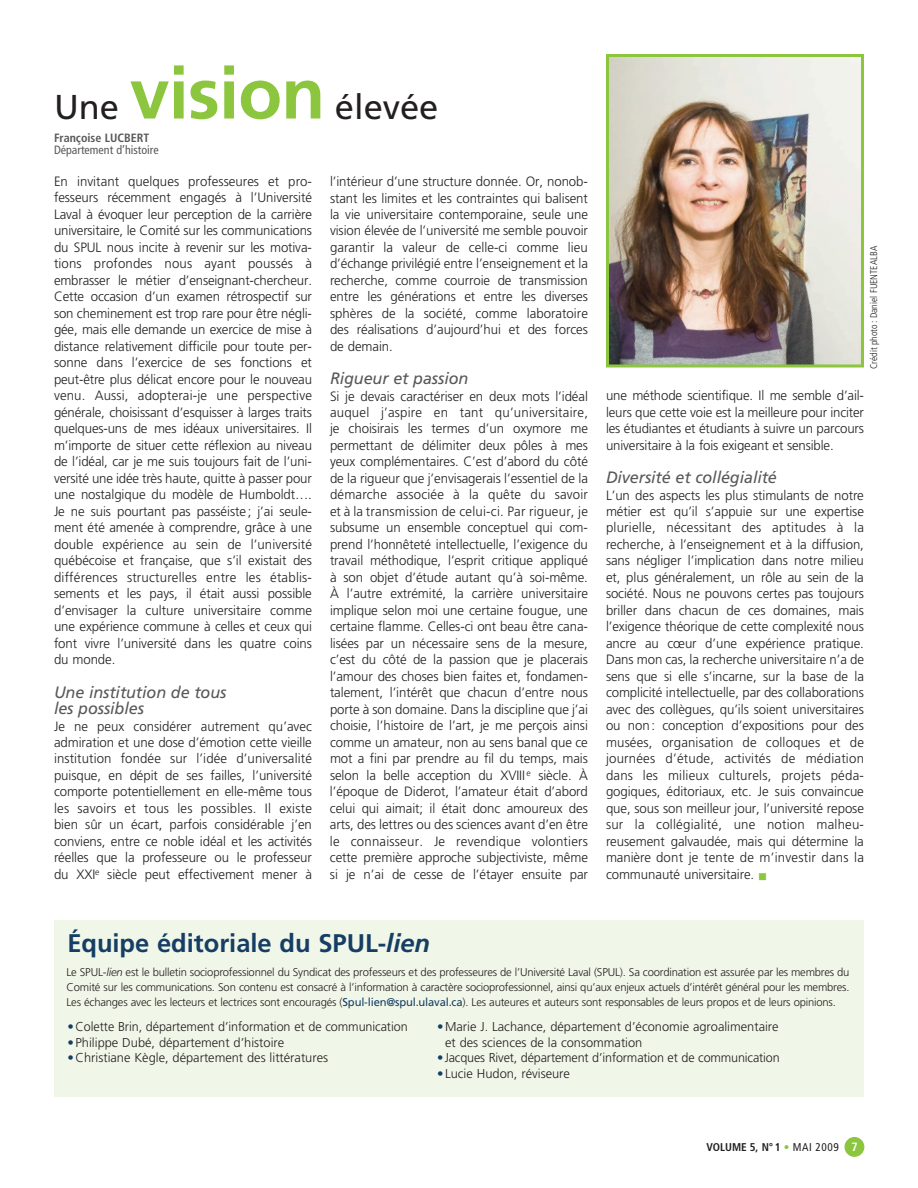
<style>
.page{position:relative;width:918px;height:1188px;background:#fff}
.page>*{position:absolute;margin:0;border:0;box-sizing:border-box;transform-origin:0 0}
.t1{font:34.5px "Frutiger";color:#231f20}
.t2{font:700 25.5px "Frutiger";color:#163e65}
.t3{font:italic 16.5px/16.5px "Frutiger";letter-spacing:-.005em;color:#57585a}
.t4{font:300 13.5px/16.5px "Frutiger";letter-spacing:-.005em;color:#231f20;text-align:justify}
.t5{font:300 12.9px/15.8px "Frutiger";color:#231f20}
.t6{font:condensed 12px "Frutiger";color:#57585a}
.t7{font:700 condensed 12px "Frutiger";color:#57585a}
.t8{font:300 11.25px/15px "Frutiger";letter-spacing:-.02em;color:#231f20;text-align:justify}
.t9{font:700 condensed 11.25px "Frutiger";color:#231f20}
.t10{font:300 condensed 9.75px "Frutiger";color:#231f20}
.s1{font-weight:700;font-size:72px;color:#8bc63e}
.s2{font-style:italic}
.s3{font-weight:400;color:#163e65}
.s4{color:#163e65}
.s5{color:#8bc63e}
.s6{font-weight:400}
.s7{font-size:12px;color:#fff}
</style>
<div class="page">
<div style="left:844px;top:1137px;width:20px;height:20px;background:#8bc63e;border-radius:50%"></div>
<img style="left:610px;top:58px;width:250px;height:306px">
<div style="left:606px;top:54px;width:258px;height:314px;border:3px solid #8bc63e"></div>
<div style="left:54px;top:920px;width:810px;height:177px;background:#f1f7e8"></div>
<h1 class="t1" style="left:54px;top:93px;width:386px">Une <span class="s1">vision</span> élevée</h1>
<p class="t7" style="left:54px;top:133px;width:97px">Françoise LUCBERT</p>
<p class="t6" style="left:54px;top:145px;width:106px">Département d’histoire</p>
<p class="t4" style="left:54px;top:174px;width:260px">En invitant quelques professeures et pro&shy;fesseurs récemment engagés à l’Université Laval à évoquer leur perception de la carrière universitaire, le Comité sur les communications du SPUL nous incite à revenir sur les motiva&shy;tions profondes nous ayant poussés à embrasser le métier d’enseignant-chercheur.<br>Cette occasion d’un examen rétrospectif sur son cheminement est trop rare pour être négli&shy;gée, mais elle demande un exercice de mise à distance relativement difficile pour toute per&shy;sonne dans l’exercice de ses fonctions et peut-être plus délicat encore pour le nouveau venu. Aussi, adopterai-je une perspective générale, choisissant d’esquisser à larges traits quelques-uns de mes idéaux universitaires. Il m’importe de situer cette réflexion au niveau de l’idéal, car je me suis toujours fait de l’uni&shy;versité une idée très haute, quitte à passer pour une nostalgique du modèle de Humboldt….<br>Je ne suis pourtant pas passéiste; j’ai seule&shy;ment été amenée à comprendre, grâce à une double expérience au sein de l’université québécoise et française, que s’il existait des différences structurelles entre les établis&shy;sements et les pays, il était aussi possible d’envisager la culture universitaire comme une expérience commune à celles et ceux qui font vivre l’université dans les quatre coins du monde.</p>
<p class="t3" style="left:54px;top:685px;width:174px">Une institution de tous les possibles</p>
<p class="t4" style="left:54px;top:719px;width:260px">Je ne peux considérer autrement qu’avec admiration et une dose d’émotion cette vieille institution fondée sur l’idée d’universalité puisque, en dépit de ses failles, l’université comporte potentiellement en elle-même tous les savoirs et tous les possibles. Il existe bien sûr un écart, parfois considérable j’en conviens, entre ce noble idéal et les activités réelles que la professeure ou le professeur du XXI<sup>e</sup> siècle peut effectivement mener à</p>
<p class="t4" style="left:330px;top:174px;width:259px">l’intérieur d’une structure donnée. Or, nonob&shy;stant les limites et les contraintes qui balisent la vie universitaire contemporaine, seule une vision élevée de l’université me semble pouvoir garantir la valeur de celle-ci comme lieu d’échange privilégié entre l’enseignement et la recherche, comme courroie de transmission entre les générations et entre les diverses sphères de la société, comme laboratoire des réalisations d’aujourd’hui et des forces de demain.</p>
<p class="t3" style="left:330px;top:371px;width:140px">Rigueur et passion</p>
<p class="t4" style="left:330px;top:389px;width:260px">Si je devais caractériser en deux mots l’idéal auquel j’aspire en tant qu’universitaire, je choisirais les termes d’un oxymore me permettant de délimiter deux pôles à mes yeux complémentaires. C’est d’abord du côté de la rigueur que j’envisagerais l’essentiel de la démarche associée à la quête du savoir et à la transmission de celui-ci. Par rigueur, je subsume un ensemble conceptuel qui com&shy;prend l’honnêteté intellectuelle, l’exigence du travail méthodique, l’esprit critique appliqué à son objet d’étude autant qu’à soi-même.<br>À l’autre extrémité, la carrière universitaire implique selon moi une certaine fougue, une certaine flamme. Celles-ci ont beau être cana&shy;lisées par un nécessaire sens de la mesure, c’est du côté de la passion que je placerais l’amour des choses bien faites et, fondamen&shy;talement, l’intérêt que chacun d’entre nous porte à son domaine. Dans la discipline que j’ai choisie, l’histoire de l’art, je me perçois ainsi comme un amateur, non au sens banal que ce mot a fini par prendre au fil du temps, mais selon la belle acception du XVIII <sup>e</sup> siècle. À l’époque de Diderot, l’amateur était d’abord celui qui aimait; il était donc amoureux des arts, des lettres ou des sciences avant d’en être le connaisseur. Je revendique volontiers cette première approche subjectiviste, même si je n’ai de cesse de l’étayer ensuite par</p>
<p class="t4" style="left:606px;top:389px;width:260px">une méthode scientifique. Il me semble d’ail&shy;leurs que cette voie est la meilleure pour inciter les étudiantes et étudiants à suivre un parcours universitaire à la fois exigeant et sensible.</p>
<p class="t10" style="left:870px;top:369px;width:125px;rotate:-90deg">Crédit photo : Daniel FUENTEALBA</p>
<p class="t3" style="left:606px;top:470px;width:172px">Diversité et collégialité</p>
<p class="t4" style="left:606px;top:488px;width:260px">L’un des aspects les plus stimulants de notre métier est qu’il s’appuie sur une expertise plurielle, nécessitant des aptitudes à la recherche, à l’enseignement et à la diffusion, sans négliger l’implication dans notre milieu et, plus généralement, un rôle au sein de la société. Nous ne pouvons certes pas toujours briller dans chacun de ces domaines, mais l’exigence théorique de cette complexité nous ancre au cœur d’une expérience pratique.<br>Dans mon cas, la recherche universitaire n’a de sens que si elle s’incarne, sur la base de la complicité intellectuelle, par des collaborations avec des collègues, qu’ils soient universitaires ou non: conception d’expositions pour des musées, organisation de colloques et de journées d’étude, activités de médiation dans les milieux culturels, projets péda&shy;gogiques, éditoriaux, etc. Je suis convaincue que, sous son meilleur jour, l’université repose sur la collégialité, une notion malheu&shy;reusement galvaudée, mais qui détermine la manière dont je tente de m’investir dans la communauté universitaire.</p>
<h2 class="t2" style="left:67px;top:933px;width:364px">Équipe éditoriale du SPUL-<span class="s2">lien</span></h2>
<p class="t8" style="left:66px;top:966px;width:785px">Le SPUL-<span class="s2">lien</span> est le bulletin socioprofessionnel du Syndicat des professeurs et des professeures de l’Université Laval (SPUL). Sa coordination est assurée par les membres du Comité sur les communications. Son contenu est consacré à l’information à caractère socioprofessionnel, ainsi qu’aux enjeux actuels d’intérêt général pour les membres.<br>Les échanges avec les lecteurs et lectrices sont encouragés (<span class="s3">Spul-lien@spul.ulaval.ca</span>). Les auteures et auteurs sont responsables de leurs propos et de leurs opinions.</p>
<p class="t5" style="left:68px;top:1019px;width:342px"><span class="s4">•</span>Colette Brin, département d’information et de communication</p>
<p class="t5" style="left:68px;top:1035px;width:218px"><span class="s4">•</span> Philippe Dubé, département d’histoire</p>
<p class="t5" style="left:68px;top:1051px;width:262px"><span class="s4">•</span>Christiane Kègle, département des littératures</p>
<p class="t5" style="left:445px;top:1019px;width:335px;text-indent:-8px"><span class="s4">•</span>Marie J. Lachance, département d’économie agroalimentaire et des sciences de la consommation</p>
<p class="t5" style="left:437px;top:1051px;width:344px"><span class="s4">•</span>Jacques Rivet, département d’information et de communication</p>
<p class="t5" style="left:437px;top:1067px;width:134px"><span class="s4">•</span> Lucie Hudon, réviseure</p>
<p class="t9" style="left:706px;top:1143px;width:153px">VOLUME 5, N°1 <span class="s5">•</span> <span class="s6">MAI 2009</span> <span class="s7">7</span></p>
</div>
